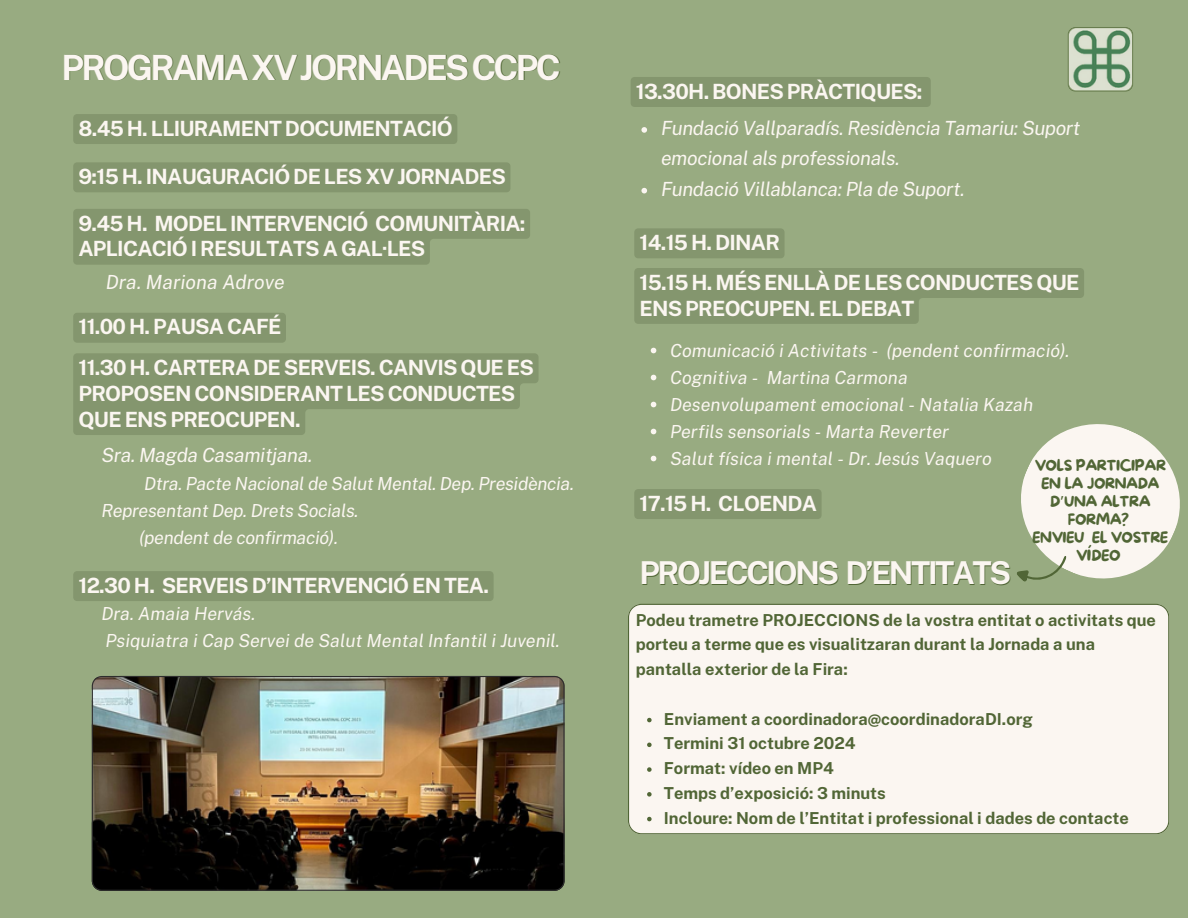
<style>
.page{position:relative;width:1188px;height:918px;background:#98ab81}
.page>*{position:absolute;margin:0;border:0;box-sizing:border-box;transform-origin:0 0}
.t1{font:700 34.8px "Public Sans";letter-spacing:-.08em;color:#fbf6f1}
.t2{font:700 31.5px "Public Sans";letter-spacing:-.08em;color:#fbf6f1}
.t3{font:700 21px/25.8px "Public Sans";letter-spacing:-.035em;color:#fbf6f1}
.t4{font:italic 19.5px/30.3px "Public Sans";letter-spacing:-.02em;color:#fbf6f1}
.t5{font:italic 19.5px "Public Sans";color:#fbf6f1}
.t6{font:italic 18px/27px "Public Sans";color:#fbf6f1}
.t7{font:italic 18px "Public Sans";letter-spacing:-.02em;color:#fbf6f1}
.t8{font:700 16.5px/24.8px "Public Sans";color:#516636}
.t9{font:15px/18px "More Sugar";letter-spacing:-.035em;color:#516636;text-align:center}
.s1{font-family:"Noto Sans Gurmukhi"}
</style>
<div class="page">
<div style="left:628px;top:604px;width:541px;height:230px;background:#fbf6f1"></div>
<img style="left:92px;top:676px;width:472px;height:215px">
<svg style="left:1067px;top:27px;width:66px;height:65px;background:#a3ba9e"></svg>
<svg style="left:1017px;top:424px;width:163px;height:158px"></svg>
<div style="left:73px;top:114px;width:384px;height:30px;background:#84966e"></div>
<div style="left:73px;top:162px;width:437px;height:30px;background:#84966e;border-radius:4px"></div>
<svg style="left:73px;top:209px;width:457px;height:56px;background:#869870"></svg>
<div style="left:73px;top:313px;width:213px;height:30px;background:#84966e;border-radius:4px"></div>
<svg style="left:73px;top:353px;width:466px;height:82px"></svg>
<svg style="left:647px;top:718px;width:5px;height:4px"></svg>
<svg style="left:647px;top:743px;width:5px;height:4px"></svg>
<svg style="left:647px;top:767px;width:5px;height:5px"></svg>
<svg style="left:647px;top:792px;width:5px;height:5px"></svg>
<svg style="left:647px;top:817px;width:5px;height:4px"></svg>
<div style="left:73px;top:571px;width:421px;height:30px;background:#84966e"></div>
<div style="left:631px;top:77px;width:300px;height:30px;background:#84966e"></div>
<div style="left:634px;top:228px;width:151px;height:30px;background:#84966e"></div>
<svg style="left:641px;top:127px;width:6px;height:6px"></svg>
<svg style="left:641px;top:188px;width:6px;height:5px"></svg>
<svg style="left:634px;top:268px;width:450px;height:56px"></svg>
<div style="left:634px;top:489px;width:188px;height:30px;background:#84966e"></div>
<svg style="left:651px;top:348px;width:5px;height:5px"></svg>
<svg style="left:651px;top:375px;width:5px;height:5px"></svg>
<svg style="left:651px;top:402px;width:5px;height:5px"></svg>
<svg style="left:651px;top:429px;width:5px;height:5px"></svg>
<svg style="left:651px;top:456px;width:5px;height:5px"></svg>
<h2 class="t1" style="left:61px;top:47px;width:501px">PROGRAMAXVJORNADESCCPC</h2>
<h2 class="t3" style="left:78px;top:115px;width:376px">8.45 H. LLIURAMENT DOCUMENTACIÓ</h2>
<h2 class="t3" style="left:78px;top:164px;width:429px">9:15 H. INAUGURACIÓ DE LES XV JORNADES</h2>
<h3 class="t3" style="left:78px;top:210px;width:449px">9.45 H. MODEL INTERVENCIÓ COMUNITÀRIA:</h3>
<h2 class="t3" style="left:78px;top:236px;width:348px">APLICACIÓ I RESULTATS A GAL·LES</h2>
<h5 class="t5" style="left:106px;top:270px;width:180px">Dra. Mariona Adrove</h5>
<h2 class="t3" style="left:78px;top:314px;width:205px">11.00 H. PAUSA CAFÉ</h2>
<p class="t3" style="left:78px;top:355px;width:457px">11.30 H. CARTERA DE SERVEIS. CANVIS QUE ES<br>PROPOSEN CONSIDERANT LES CONDUCTES<br>QUE ENS PREOCUPEN.</p>
<p class="t4" style="left:101px;top:440px;width:212px">Sra. Magda Casamitjana.</p>
<p class="t7" style="left:144px;top:473px;width:432px">Dtra. Pacte Nacional de Salut Mental. Dep. Presidència.</p>
<p class="t7" style="left:101px;top:500px;width:259px">Representant Dep. Drets Socials.</p>
<p class="t7" style="left:139px;top:527px;width:200px">(pendent de confirmació).</p>
<p class="t3" style="left:78px;top:572px;width:412px">12.30 H. SERVEIS D’INTERVENCIÓ EN TEA.</p>
<p class="t6" style="left:101px;top:600px;width:460px">Dra. Amaia Hervás.<br>Psiquiatra i Cap Servei de Salut Mental Infantil i Juvenil.</p>
<p class="t3" style="left:636px;top:78px;width:288px">13.30H. BONES PRÀCTIQUES:</p>
<p class="t4" style="left:661px;top:113px;width:421px">Fundació Vallparadís. Residència Tamariu: Suport emocional als professionals.</p>
<h2 class="t4" style="left:661px;top:174px;width:305px">Fundació Villablanca: Pla de Suport.</h2>
<p class="t3" style="left:639px;top:230px;width:142px">14.15 H. DINAR</p>
<h1 class="t3" style="left:639px;top:269px;width:442px">15.15 H. MÉS ENLLÀ DE LES CONDUCTES QUE<br>ENS PREOCUPEN. EL DEBAT</h1>
<p class="t6" style="left:670px;top:337px;width:401px">Comunicació i Activitats - (pendent confirmació).</p>
<p class="t6" style="left:670px;top:364px;width:365px">Cognitiva - Martina Carmona Desenvolupament emocional - Natalia Kazah Perfils sensorials - Marta Reverter<br>Salut física i mental - Dr. Jesús Vaquero</p>
<p class="t9" style="left:1035px;top:457px;width:133px">VOLS PARTICIPAR<br>EN LA JORNADA<br>D<span class="s1">’</span>UNA ALTRA<br>FORMA?</p>
<p class="t9" style="left:1032px;top:529px;width:138px">ENVIEU EL VOSTRE<br>VÍDEO</p>
<h4 class="t3" style="left:639px;top:490px;width:179px">17.15 H. CLOENDA</h4>
<h2 class="t2" style="left:639px;top:554px;width:373px">PROJECCIONS D’ENTITATS</h2>
<h2 class="t8" style="left:636px;top:607px;width:521px">Podeu trametre PROJECCIONS de la vostra entitat o activitats que porteu a terme que es visualitzaran durant la Jornada a una pantalla exterior de la Fira:</h2>
<p class="t8" style="left:664px;top:706px;width:370px">Enviament a coordinadora@coordinadoraDI.org</p>
<p class="t8" style="left:664px;top:731px;width:193px">Termini 31 octubre 2024</p>
<h2 class="t8" style="left:664px;top:756px;width:172px">Format: vídeo en MP4</h2>
<h2 class="t8" style="left:664px;top:780px;width:224px">Temps d’exposició: 3 minuts</h2>
<p class="t8" style="left:664px;top:805px;width:467px">Incloure: Nom de l’Entitat i professional i dades de contacte</p>
</div>
